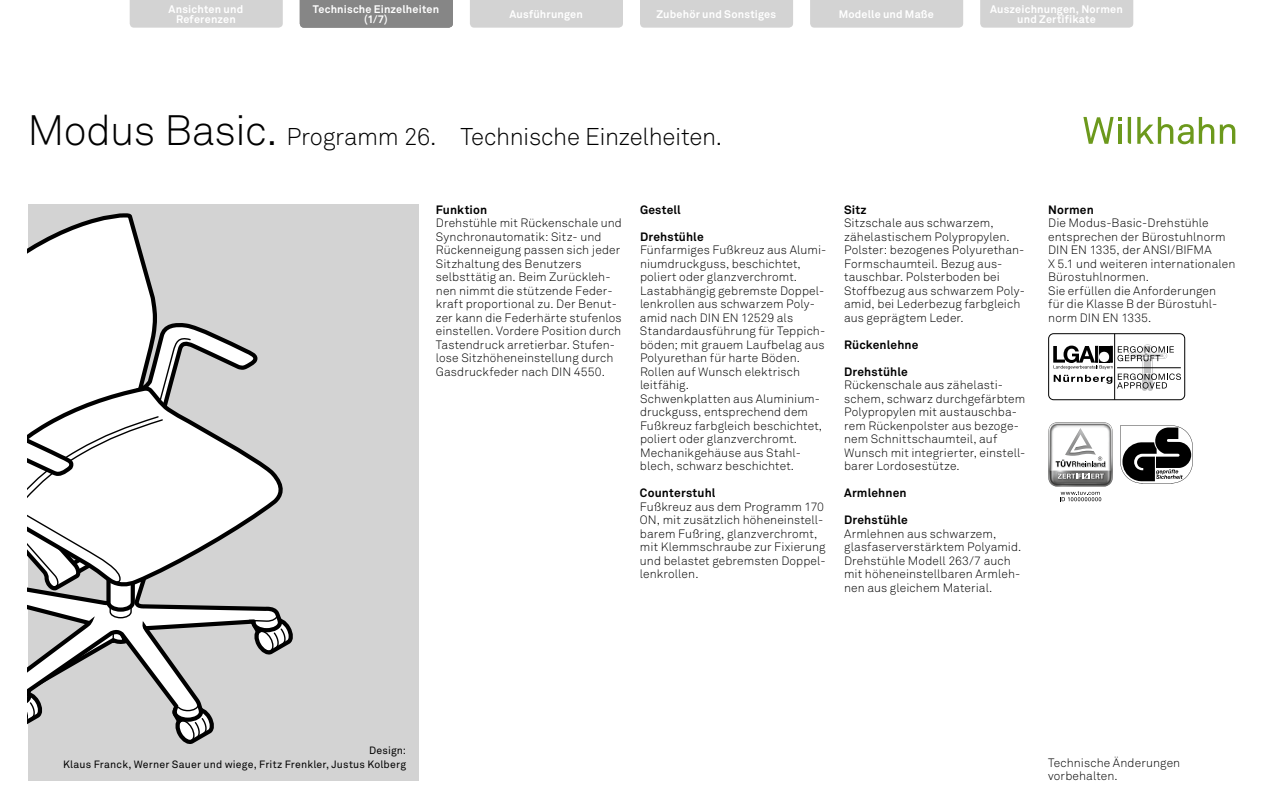
<style>
.page{position:relative;width:1263px;height:808px;background:#fff}
.page>*{position:absolute;margin:0;border:0;box-sizing:border-box;transform-origin:0 0}
.t1{font:300 24px "Akkurat Pro";letter-spacing:-.015em;color:#000}
.t2{font:300 12px/13.5px "Akkurat Pro";letter-spacing:.01em;color:#000}
.t3{font:700 12px "Akkurat Pro";letter-spacing:.015em;color:#000}
.t4{font:700 10.8px/10.5px "Akkurat Pro";letter-spacing:.015em;color:#fff;text-align:center}
.t5{font:10.5px/13.5px "Akkurat Pro";letter-spacing:.02em;color:#000;text-align:right}
.s1{font-size:42px}
</style>
<div class="page">
<div style="left:28px;top:204px;width:390px;height:576px;background:#d3d3d3"></div>
<svg style="left:28px;top:213px;width:265px;height:531px"></svg>
<div style="left:130px;top:0;width:153px;height:28px;background:#d3d3d3"></div>
<div style="left:470px;top:0;width:153px;height:28px;background:#d3d3d3"></div>
<div style="left:810px;top:0;width:153px;height:28px;background:#d3d3d3"></div>
<div style="left:980px;top:0;width:153px;height:28px;background:#d3d3d3"></div>
<div style="left:640px;top:0;width:153px;height:28px;background:#d3d3d3"></div>
<div style="left:300px;top:0;width:153px;height:28px;background:#868686"></div>
<div style="left:1048px;top:333px;width:137px;height:67px;border:1px solid #000;border-radius:5px"></div>
<hr style="left:1114px;top:334px;width:1px;height:66px;background:#000">
<svg style="left:1053px;top:344px;width:128px;height:47px"></svg>
<svg style="left:1120px;top:425px;width:73px;height:58px"></svg>
<svg style="left:1048px;top:422px;width:65px;height:79px"></svg>
<svg style="left:1083px;top:117px;width:39px;height:27px"></svg>
<hr style="left:1118px;top:125px;width:3px;height:19px;background:#6c991c">
<svg style="left:1128px;top:117px;width:3px;height:27px"></svg>
<svg style="left:1137px;top:117px;width:56px;height:27px"></svg>
<svg style="left:1199px;top:117px;width:15px;height:27px"></svg>
<svg style="left:1220px;top:124px;width:15px;height:20px"></svg>
<p class="t4" style="left:313px;top:4px;width:128px">Technische Einzelheiten (1/7)</p>
<p class="t4" style="left:169px;top:4px;width:76px">Ansichten und<br>Referenzen</p>
<p class="t4" style="left:509px;top:9px;width:75px">Ausführungen</p>
<p class="t4" style="left:839px;top:9px;width:97px">Modelle und Maße</p>
<p class="t4" style="left:990px;top:4px;width:134px">Auszeichnungen, Normen und Zertifikate</p>
<p class="t4" style="left:313px;top:9px;width:128px">Technische Einzelheiten</p>
<p class="t4" style="left:656px;top:9px;width:121px">Zubehör und Sonstiges</p>
<h1 class="t1" style="left:28px;top:122px;width:696px"><span class="s1">Modus Basic.</span> Programm 26. Technische Einzelheiten.</h1>
<p class="t3" style="left:436px;top:202px;width:53px">Funktion</p>
<p class="t2" style="left:436px;top:216px;width:188px">Drehstühle mit Rückenschale und<br>Synchronautomatik: Sitz- und<br>Rückenneigung passen sich jeder<br>Sitzhaltung des Benutzers selbsttätig an. Beim Zurückleh&shy;nen nimmt die stützende Feder&shy;kraft proportional zu. Der Benut&shy;zer kann die Federhärte stufenlos einstellen. Vordere Position durch<br>Tastendruck arretierbar. Stufen&shy;lose Sitzhöheneinstellung durch<br>Gasdruckfeder nach DIN 4550.</p>
<p class="t3" style="left:640px;top:202px;width:42px">Gestell</p>
<p class="t3" style="left:640px;top:229px;width:65px">Drehstühle</p>
<p class="t2" style="left:640px;top:243px;width:188px">Fünfarmiges Fußkreuz aus Alumi&shy;niumdruckguss, beschichtet, poliert oder glanzverchromt.<br>Lastabhängig gebremste Doppel&shy;lenkrollen aus schwarzem Poly&shy;amid nach DIN EN 12529 als<br>Standardausführung für Teppich&shy;böden; mit grauem Laufbelag aus<br>Polyurethan für harte Böden.<br>Rollen auf Wunsch elektrisch leitfähig.<br>Schwenkplatten aus Aluminium&shy;druckguss, entsprechend dem<br>Fußkreuz farbgleich beschichtet, poliert oder glanzverchromt.<br>Mechanikgehäuse aus Stahl&shy;blech, schwarz beschichtet.</p>
<p class="t3" style="left:640px;top:485px;width:77px">Counterstuhl</p>
<p class="t2" style="left:640px;top:500px;width:187px">Fußkreuz aus dem Programm 170<br>ON, mit zusätzlich höheneinstell&shy;barem Fußring, glanzverchromt, mit Klemmschraube zur Fixierung und belastet gebremsten Doppel&shy;lenkrollen.</p>
<p class="t3" style="left:844px;top:202px;width:24px">Sitz</p>
<p class="t2" style="left:844px;top:216px;width:182px">Sitzschale aus schwarzem, zähelastischem Polypropylen.<br>Polster: bezogenes Polyurethan-<br>Formschaumteil. Bezug aus&shy;tauschbar. Polsterboden bei<br>Stoffbezug aus schwarzem Poly&shy;amid, bei Lederbezug farbgleich aus geprägtem Leder.</p>
<p class="t3" style="left:844px;top:337px;width:76px">Rückenlehne</p>
<p class="t3" style="left:844px;top:364px;width:65px">Drehstühle</p>
<p class="t2" style="left:844px;top:378px;width:183px">Rückenschale aus zähelasti&shy;schem, schwarz durchgefärbtem<br>Polypropylen mit austauschba&shy;rem Rückenpolster aus bezoge&shy;nem Schnittschaumteil, auf<br>Wunsch mit integrierter, einstell&shy;barer Lordosestütze.</p>
<p class="t3" style="left:844px;top:485px;width:64px">Armlehnen</p>
<p class="t3" style="left:844px;top:512px;width:65px">Drehstühle</p>
<p class="t2" style="left:844px;top:527px;width:179px">Armlehnen aus schwarzem, glasfaserverstärktem Polyamid.<br>Drehstühle Modell 263/7 auch mit höheneinstellbaren Armleh&shy;nen aus gleichem Material.</p>
<p class="t3" style="left:1048px;top:202px;width:47px">Normen</p>
<p class="t2" style="left:1048px;top:216px;width:189px">Die Modus-Basic-Drehstühle entsprechen der Bürostuhlnorm<br>DIN EN 1335, der ANSI/BIFMA<br>X 5.1 und weiteren internationalen<br>Bürostuhlnormen.<br>Sie erfüllen die Anforderungen<br>für die Klasse B der Bürostuhl&shy;norm DIN EN 1335.</p>
<p class="t5" style="left:63px;top:744px;width:344px">Design:<br>Klaus Franck, Werner Sauer und wiege, Fritz Frenkler, Justus Kolberg</p>
<p class="t2" style="left:1048px;top:756px;width:134px">Technische Änderungen vorbehalten.</p>
</div>
